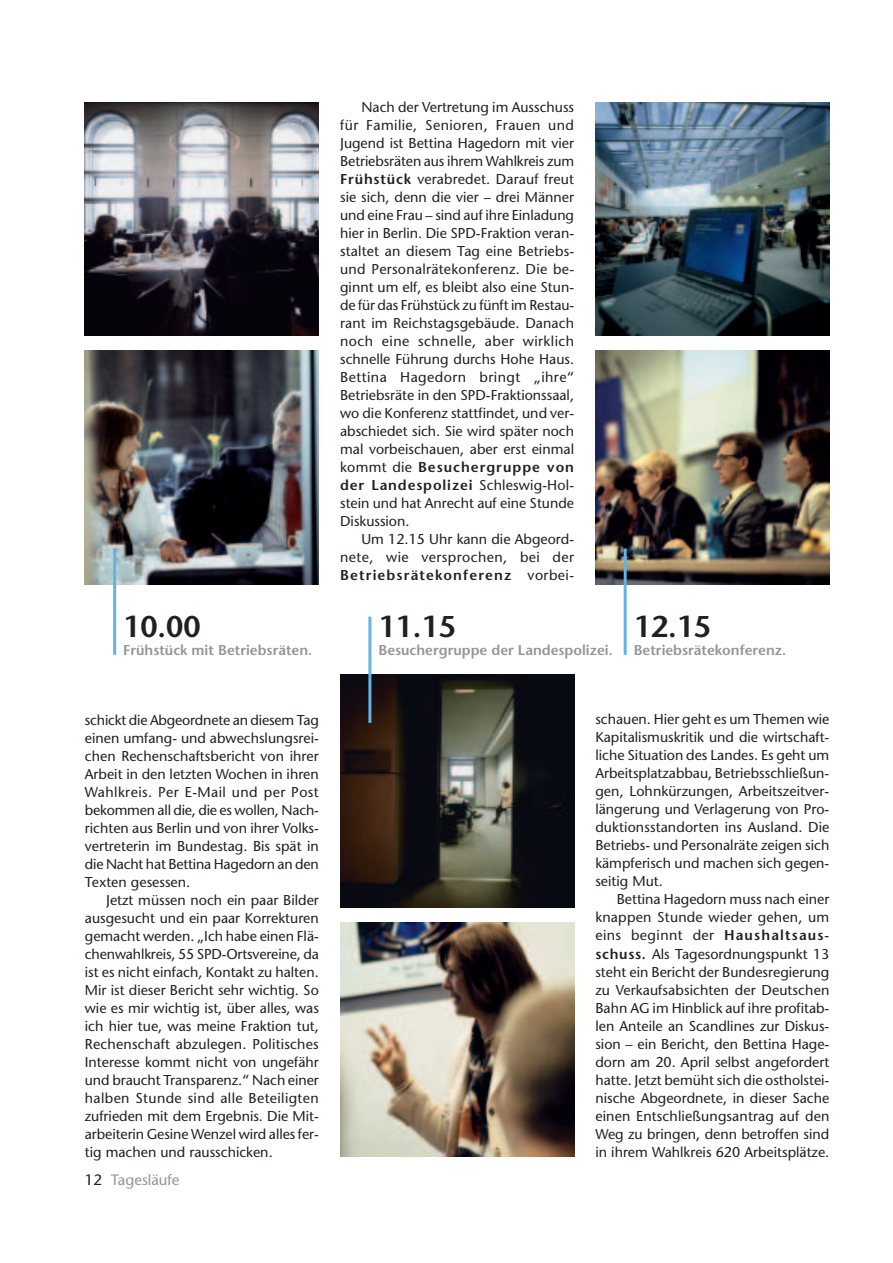
<style>
.page{position:relative;width:893px;height:1263px;background:#fff}
.page>*{position:absolute;margin:0;border:0;box-sizing:border-box;transform-origin:0 0}
.t1{font:600 30px "Stone Sans";color:#231f20}
.t2{font:15px "Stone Sans";color:#939598}
.t3{font:14.25px/18px "Stone Sans";color:#231f20;text-align:justify}
.t4{font:600 14.25px "Stone Sans";color:#939598}
.s1{font-weight:600}
.s2{color:#231f20}
</style>
<div class="page">
<img style="left:85px;top:102px;width:234px;height:234px">
<img style="left:85px;top:351px;width:234px;height:234px">
<img style="left:340px;top:674px;width:234px;height:234px">
<img style="left:595px;top:351px;width:234px;height:234px">
<img style="left:595px;top:102px;width:234px;height:234px">
<img style="left:340px;top:923px;width:234px;height:234px">
<hr style="left:113px;top:549px;width:3px;height:106px;background:#63b3e4">
<hr style="left:368px;top:617px;width:3px;height:106px;background:#63b3e4">
<hr style="left:623px;top:549px;width:3px;height:106px;background:#63b3e4">
<h1 class="t1" style="left:123px;top:614px;width:79px">10.00</h1>
<p class="t4" style="left:123px;top:644px;width:191px">Frühstück mit Betriebsräten.</p>
<p class="t3" style="left:340px;top:100px;width:235px;text-indent:21px">Nach der Vertretung im Ausschuss für Familie, Senioren, Frauen und Jugend ist Bettina Hagedorn mit vier Betriebsräten aus ihrem Wahlkreis zum <span class="s1">Frühstück</span> verabredet. Darauf freut sie sich, denn die vier – drei Männer und eine Frau – sind auf ihre Einladung hier in Berlin. Die SPD-Fraktion veran&shy;staltet an diesem Tag eine Betriebs&shy;und Personalrätekonferenz. Die be&shy;ginnt um elf, es bleibt also eine Stun&shy;de für das Frühstück zu fünft im Restau&shy;rant im Reichstagsgebäude. Danach noch eine schnelle, aber wirklich schnelle Führung durchs Hohe Haus.<br>Bettina Hagedorn bringt „ihre“ Betriebsräte in den SPD-Fraktionssaal, wo die Konferenz stattfindet, und ver&shy;abschiedet sich. Sie wird später noch mal vorbeischauen, aber erst einmal kommt die <span class="s1">Besuchergruppe von der Landespolizei</span> Schleswig-Hol&shy;stein und hat Anrecht auf eine Stunde Diskussion.</p>
<p class="t3" style="left:340px;top:532px;width:235px;text-indent:21px">Um 12.15 Uhr kann die Abgeord&shy;nete, wie versprochen, bei der <span class="s1">Betriebsrätekonferenz</span> vorbei-</p>
<h1 class="t1" style="left:378px;top:615px;width:79px">11.15</h1>
<p class="t4" style="left:378px;top:645px;width:236px">Besuchergruppe der Landespolizei.</p>
<h1 class="t1" style="left:633px;top:614px;width:79px">12.15</h1>
<p class="t4" style="left:633px;top:644px;width:154px">Betriebsrätekonferenz.</p>
<p class="t3" style="left:85px;top:712px;width:235px">schickt die Abgeordnete an diesem Tag einen umfang- und abwechslungsrei&shy;chen Rechenschaftsbericht von ihrer Arbeit in den letzten Wochen in ihren Wahlkreis. Per E-Mail und per Post bekommen all die, die es wollen, Nach&shy;richten aus Berlin und von ihrer Volks&shy;vertreterin im Bundestag. Bis spät in die Nacht hat Bettina Hagedorn an den Texten gesessen.</p>
<p class="t3" style="left:85px;top:892px;width:235px;text-indent:21px">Jetzt müssen noch ein paar Bilder ausgesucht und ein paar Korrekturen gemacht werden. „Ich habe einen Flä&shy;chenwahlkreis, 55 SPD-Ortsvereine, da ist es nicht einfach, Kontakt zu halten.<br>Mir ist dieser Bericht sehr wichtig. So wie es mir wichtig ist, über alles, was ich hier tue, was meine Fraktion tut, Rechenschaft abzulegen. Politisches Interesse kommt nicht von ungefähr und braucht Transparenz.“ Nach einer halben Stunde sind alle Beteiligten zufrieden mit dem Ergebnis. Die Mit&shy;arbeiterin Gesine Wenzel wird alles fer&shy;tig machen und rausschicken.</p>
<p class="t2" style="left:85px;top:1174px;width:96px"><span class="s2">12</span> Tagesläufe</p>
<p class="t3" style="left:595px;top:712px;width:235px">schauen. Hier geht es um Themen wie Kapitalismuskritik und die wirtschaft&shy;liche Situation des Landes. Es geht um Arbeitsplatzabbau, Betriebsschließun&shy;gen, Lohnkürzungen, Arbeitszeitver&shy;längerung und Verlagerung von Pro&shy;duktionsstandorten ins Ausland. Die Betriebs- und Personalräte zeigen sich kämpferisch und machen sich gegen&shy;seitig Mut.</p>
<p class="t3" style="left:595px;top:892px;width:235px;text-indent:21px">Bettina Hagedorn muss nach einer knappen Stunde wieder gehen, um eins beginnt der <span class="s1">Haushaltsaus&shy;schuss.</span> Als Tagesordnungspunkt 13 steht ein Bericht der Bundesregierung zu Verkaufsabsichten der Deutschen Bahn AG im Hinblick auf ihre profitab&shy;len Anteile an Scandlines zur Diskus&shy;sion – ein Bericht, den Bettina Hage&shy;dorn am 20. April selbst angefordert hatte. Jetzt bemüht sich die ostholstei&shy;nische Abgeordnete, in dieser Sache einen Entschließungsantrag auf den Weg zu bringen, denn betroffen sind in ihrem Wahlkreis 620 Arbeitsplätze.</p>
</div>
